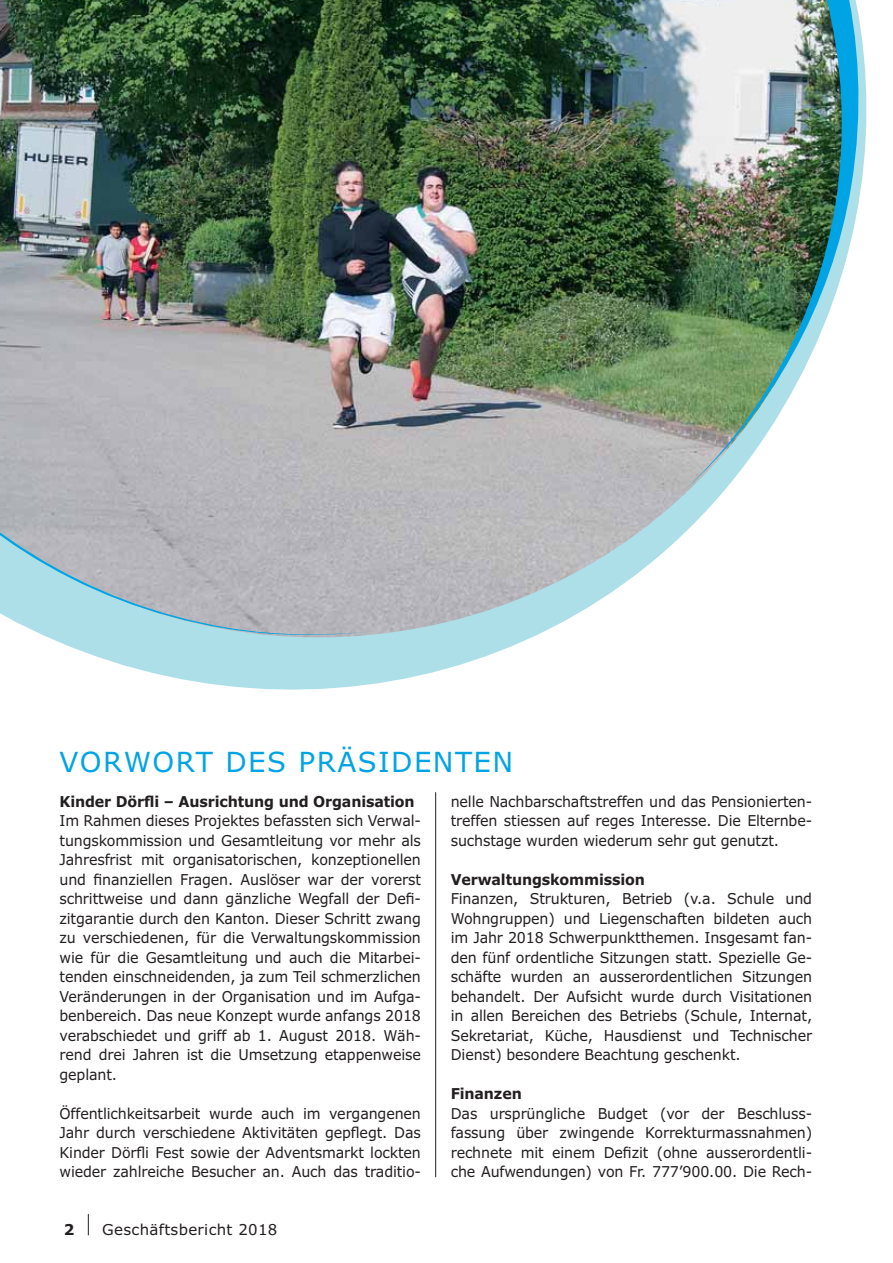
<style>
.page{position:relative;width:893px;height:1263px;background:#fff}
.page>*{position:absolute;margin:0;border:0;box-sizing:border-box;transform-origin:0 0}
.t1{font:27.75px "Verdana";letter-spacing:.05em;color:#00a4e4}
.t2{font:15px/19.5px "Verdana";letter-spacing:-.01em;color:#231f20;text-align:justify;scale:.95 1}
.t3{font:700 15px "Verdana";letter-spacing:-.01em;color:#231f20;scale:.95 1}
.t4{font:15px "Verdana";letter-spacing:.02em;color:#231f20}
.t5{font:700 15px "Verdana";letter-spacing:-.01em;color:#231f20}
</style>
<div class="page">
<svg style="left:88px;top:1214px;width:1px;height:21px"></svg>
<svg style="left:48px;top:637px;width:484px;height:53px;fill:#addfe8"></svg>
<img style="left:0;top:0;width:867px;height:637px">
<hr style="left:435px;top:792px;width:1px;height:385px;background:#231f20">
<h1 class="t1" style="left:60px;top:749px;width:455px">VORWORT DES PRÄSIDENTEN</h1>
<p class="t3" style="left:60px;top:795px;width:375px">Kinder Dörfli – Ausrichtung und Organisation</p>
<p class="t2" style="left:60px;top:812px;width:382px">Im Rahmen dieses Projektes befassten sich Verwal&shy;tungskommission und Gesamtleitung vor mehr als Jahresfrist mit organisatorischen, konzeptionellen und finanziellen Fragen. Auslöser war der vorerst schrittweise und dann gänzliche Wegfall der Defi&shy;zitgarantie durch den Kanton. Dieser Schritt zwang zu verschiedenen, für die Verwaltungskommission wie für die Gesamtleitung und auch die Mitarbei&shy;tenden einschneidenden, ja zum Teil schmerzlichen Veränderungen in der Organisation und im Aufga&shy;benbereich. Das neue Konzept wurde anfangs 2018 verabschiedet und griff ab 1. August 2018. Wäh&shy;rend drei Jahren ist die Umsetzung etappenweise geplant.</p>
<p class="t2" style="left:60px;top:1105px;width:382px">Öffentlichkeitsarbeit wurde auch im vergangenen Jahr durch verschiedene Aktivitäten gepflegt. Das Kinder Dörfli Fest sowie der Adventsmarkt lockten wieder zahlreiche Besucher an. Auch das traditio-</p>
<p class="t2" style="left:451px;top:793px;width:382px">nelle Nachbarschaftstreffen und das Pensionierten&shy;treffen stiessen auf reges Interesse. Die Elternbe&shy;suchstage wurden wiederum sehr gut genutzt.</p>
<p class="t3" style="left:451px;top:873px;width:206px">Verwaltungskommission</p>
<p class="t2" style="left:451px;top:890px;width:382px">Finanzen, Strukturen, Betrieb (v.a. Schule und Wohngruppen) und Liegenschaften bildeten auch im Jahr 2018 Schwerpunktthemen. Insgesamt fan&shy;den fünf ordentliche Sitzungen statt. Spezielle Ge&shy;schäfte wurden an ausserordentlichen Sitzungen behandelt. Der Aufsicht wurde durch Visitationen in allen Bereichen des Betriebs (Schule, Internat, Sekretariat, Küche, Hausdienst und Technischer Dienst) besondere Beachtung geschenkt.</p>
<p class="t3" style="left:451px;top:1087px;width:76px">Finanzen</p>
<p class="t2" style="left:451px;top:1105px;width:382px">Das ursprüngliche Budget (vor der Beschluss&shy;fassung über zwingende Korrekturmassnahmen) rechnete mit einem Defizit (ohne ausserordentli&shy;che Aufwendungen) von Fr. 777’900.00. Die Rech-</p>
<p class="t5" style="left:64px;top:1223px;width:12px">2</p>
<p class="t4" style="left:102px;top:1223px;width:177px">Geschäftsbericht 2018</p>
</div>
